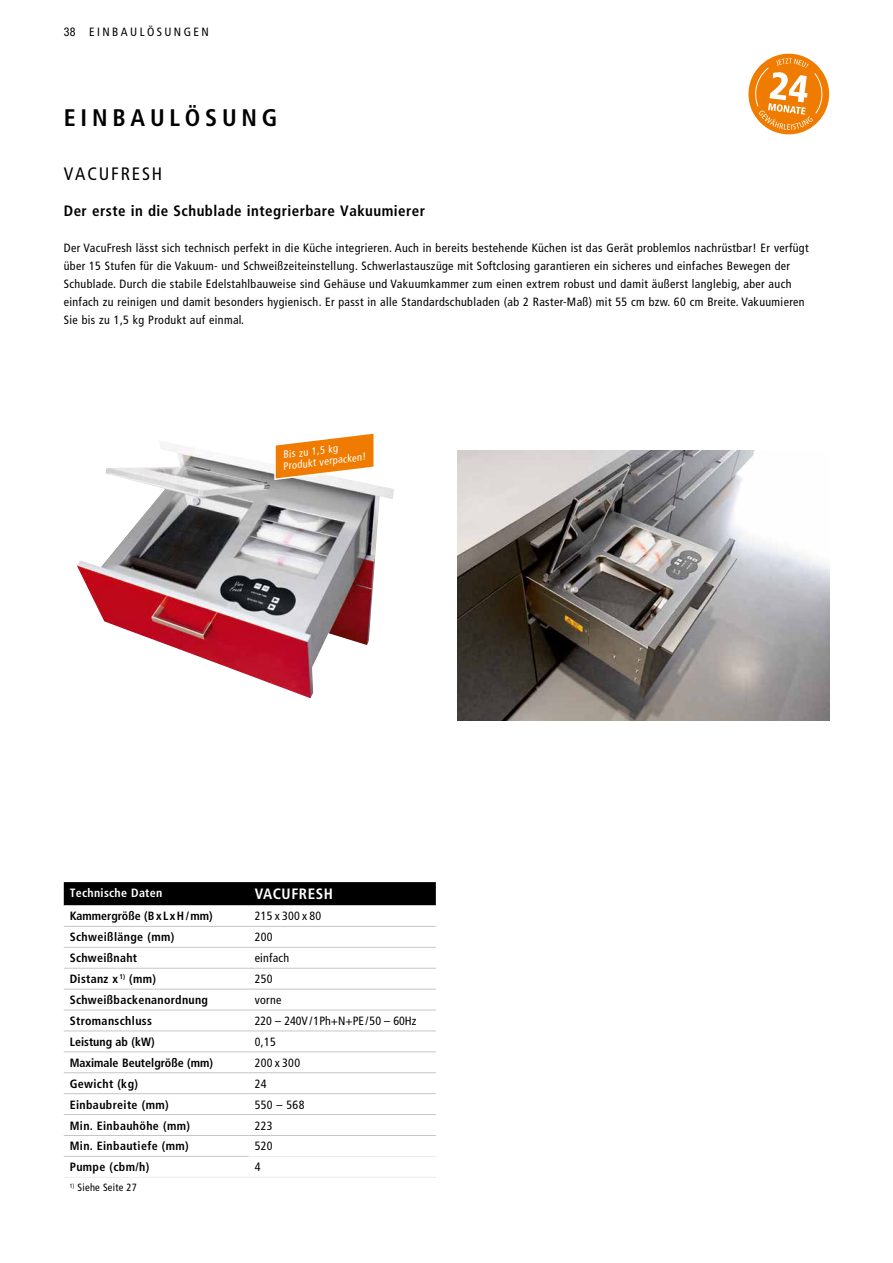
<style>
.page{position:relative;width:893px;height:1263px;background:#fff}
.page>*{position:absolute;margin:0;border:0;box-sizing:border-box;transform-origin:0 0}
.t1{font:700 condensed 24px "Frutiger LT Pro";letter-spacing:.2em;color:#000}
.t2{font:condensed 18px "Frutiger LT Pro";letter-spacing:.1em;color:#000}
.t3{font:700 condensed 15px "Frutiger LT Pro";letter-spacing:.03em;color:#000}
.t4{font:700 condensed 15px "Frutiger LT Pro";letter-spacing:.035em;color:#fff}
.t5{font:condensed 12px/18px "Frutiger LT Pro";letter-spacing:.03em;color:#000}
.t6{font:700 condensed 12px "Frutiger LT Pro";letter-spacing:.025em;color:#000}
.t7{font:700 condensed 12px "Frutiger LT Pro";color:#000}
.t8{font:condensed 12px "Frutiger LT Pro";color:#000}
.t9{font:condensed 12px "Frutiger LT Pro";letter-spacing:.2em;color:#000}
.t10{font:700 condensed 12px "Frutiger LT Pro";letter-spacing:.025em;color:#fff}
.t11{font:condensed 10.5px/11.6px "Frutiger LT Pro";color:#fff}
.t12{font:condensed 10.5px "Frutiger LT Pro";letter-spacing:.025em;color:#000}
.s1{font-family:"Helvetica Neue LT Std"}
</style>
<div class="page">
<img style="left:77px;top:442px;width:317px;height:256px">
<div style="left:64px;top:882px;width:372px;height:23px;background:#000"></div>
<hr style="left:64px;top:905px;width:185px;height:1px;background:#c5c6c6">
<hr style="left:249px;top:905px;width:187px;height:1px;background:#c5c6c6">
<hr style="left:64px;top:926px;width:185px;height:1px;background:#c5c6c6">
<hr style="left:249px;top:926px;width:187px;height:1px;background:#c5c6c6">
<hr style="left:64px;top:947px;width:185px;height:1px;background:#c5c6c6">
<hr style="left:249px;top:947px;width:187px;height:1px;background:#c5c6c6">
<hr style="left:64px;top:968px;width:185px;height:1px;background:#c5c6c6">
<hr style="left:249px;top:968px;width:187px;height:1px;background:#c5c6c6">
<hr style="left:64px;top:989px;width:185px;height:1px;background:#c5c6c6">
<hr style="left:249px;top:989px;width:187px;height:1px;background:#c5c6c6">
<hr style="left:64px;top:1010px;width:185px;height:1px;background:#c5c6c6">
<hr style="left:249px;top:1010px;width:187px;height:1px;background:#c5c6c6">
<hr style="left:64px;top:1031px;width:185px;height:1px;background:#c5c6c6">
<hr style="left:249px;top:1031px;width:187px;height:1px;background:#c5c6c6">
<hr style="left:64px;top:1051px;width:185px;height:1px;background:#c5c6c6">
<hr style="left:249px;top:1051px;width:187px;height:1px;background:#c5c6c6">
<hr style="left:64px;top:1072px;width:185px;height:1px;background:#c5c6c6">
<hr style="left:249px;top:1072px;width:187px;height:1px;background:#c5c6c6">
<hr style="left:64px;top:1093px;width:185px;height:1px;background:#c5c6c6">
<hr style="left:249px;top:1093px;width:187px;height:1px;background:#c5c6c6">
<hr style="left:64px;top:1114px;width:185px;height:1px;background:#c5c6c6">
<hr style="left:249px;top:1114px;width:187px;height:1px;background:#c5c6c6">
<hr style="left:64px;top:1135px;width:185px;height:1px;background:#c5c6c6">
<hr style="left:249px;top:1135px;width:187px;height:1px;background:#c5c6c6">
<hr style="left:64px;top:1156px;width:185px;height:1px;background:#c5c6c6">
<hr style="left:249px;top:1156px;width:187px;height:1px;background:#ececed">
<hr style="left:64px;top:1177px;width:185px;height:1px;background:#ececed">
<hr style="left:249px;top:1177px;width:187px;height:1px;background:#ececed">
<svg style="left:274px;top:433px;width:102px;height:48px"></svg>
<img style="left:457px;top:450px;width:372px;height:270px">
<svg style="left:748px;top:53px;width:82px;height:82px"></svg>
<p class="t9" style="left:64px;top:25px;width:146px"><span class="s1">38</span> EINBAULÖSUNGEN</p>
<h1 class="t1" style="left:64px;top:103px;width:215px">EINBAULÖSUNG</h1>
<h2 class="t2" style="left:64px;top:163px;width:100px">VACUFRESH</h2>
<p class="t3" style="left:64px;top:202px;width:363px">Der erste in die Schublade integrierbare Vakuumierer</p>
<p class="t5" style="left:64px;top:239px;width:746px">Der VacuFresh lässt sich technisch perfekt in die Küche integrieren. Auch in bereits bestehende Küchen ist das Gerät problemlos nachrüstbar! Er verfügt über 15 Stufen für die Vakuum- und Schweißzeiteinstellung. Schwerlastauszüge mit Softclosing garantieren ein sicheres und einfaches Bewegen der Schublade. Durch die stabile Edelstahlbauweise sind Gehäuse und Vakuumkammer zum einen extrem robust und damit äußerst langlebig, aber auch einfach zu reinigen und damit besonders hygienisch. Er passt in alle Standardschubladen (ab 2 Raster-Maß) mit 55 cm bzw. 60 cm Breite. Vakuumieren Sie bis zu 1,5 kg Produkt auf einmal.</p>
<p class="t11" style="left:281px;top:449px;width:85px;rotate:-7deg">Bis zu 1,5 kg<br>Produkt verpacken!</p>
<p class="t10" style="left:70px;top:886px;width:94px">Technische Daten</p>
<p class="t4" style="left:255px;top:885px;width:80px">VACUFRESH</p>
<p class="t7" style="left:70px;top:909px;width:145px">Kammergröße (Bx L xH/mm)</p>
<p class="t5" style="left:255px;top:907px;width:68px">215 x 300 x 80</p>
<p class="t6" style="left:70px;top:930px;width:106px">Schweißlänge (mm)</p>
<p class="t5" style="left:255px;top:928px;width:19px">200</p>
<p class="t6" style="left:70px;top:951px;width:69px">Schweißnaht</p>
<p class="t5" style="left:255px;top:949px;width:36px">einfach</p>
<p class="t6" style="left:70px;top:972px;width:88px">Distanz x <sup>1)</sup> (mm)</p>
<p class="t5" style="left:255px;top:970px;width:19px">250</p>
<p class="t6" style="left:70px;top:993px;width:140px">Schweißbackenanordnung</p>
<p class="t5" style="left:255px;top:991px;width:28px">vorne</p>
<p class="t6" style="left:70px;top:1014px;width:84px">Stromanschluss</p>
<p class="t8" style="left:255px;top:1014px;width:163px">220 – 240V/1Ph+N+PE/50 – 60Hz</p>
<p class="t7" style="left:70px;top:1034px;width:86px">Leistung ab (kW)</p>
<p class="t5" style="left:255px;top:1033px;width:23px">0,15</p>
<p class="t7" style="left:70px;top:1055px;width:145px">Maximale Beutelgröße (mm)</p>
<p class="t5" style="left:255px;top:1054px;width:47px">200 x 300</p>
<p class="t6" style="left:70px;top:1076px;width:70px">Gewicht (kg)</p>
<p class="t5" style="left:255px;top:1075px;width:13px">24</p>
<p class="t6" style="left:70px;top:1097px;width:100px">Einbaubreite (mm)</p>
<p class="t5" style="left:255px;top:1095px;width:51px">550 – 568</p>
<p class="t6" style="left:70px;top:1118px;width:122px">Min. Einbauhöhe (mm)</p>
<p class="t5" style="left:255px;top:1116px;width:19px">223</p>
<p class="t6" style="left:70px;top:1139px;width:121px">Min. Einbautiefe (mm)</p>
<p class="t5" style="left:255px;top:1137px;width:19px">520</p>
<p class="t6" style="left:70px;top:1160px;width:81px">Pumpe (cbm/h)</p>
<p class="t5" style="left:255px;top:1158px;width:7px">4</p>
<p class="t12" style="left:70px;top:1181px;width:69px"><sup>1)</sup> Siehe Seite 27</p>
</div>
